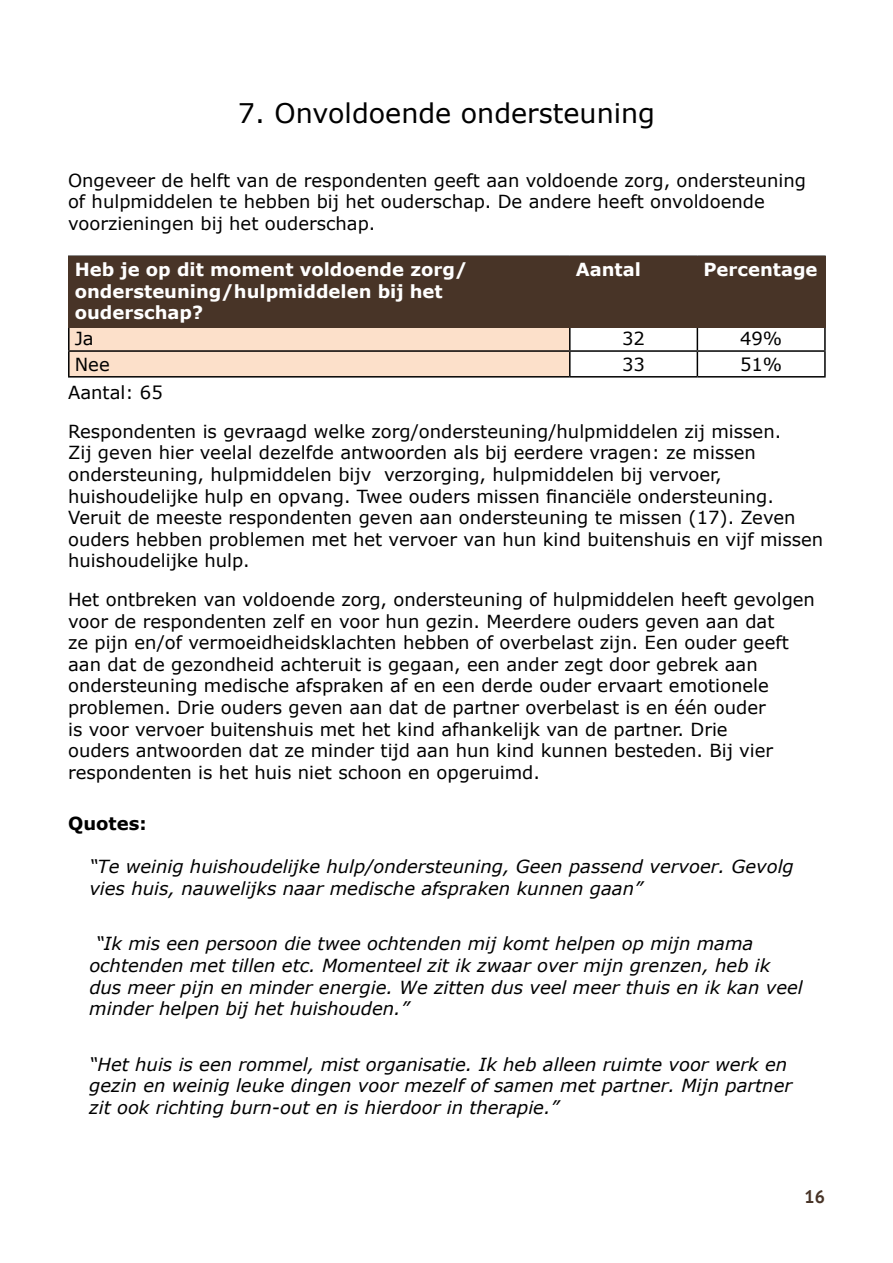
<style>
.page{position:relative;width:893px;height:1263px;background:#fff}
.page>*{position:absolute;margin:0;border:0;box-sizing:border-box;transform-origin:0 0}
.Kop_1{font:27px "Verdana";color:#000}
.Paragraaf{font:18px/21.6px "Verdana";color:#000}
.Citaat{font:italic 18px/21.6px "Verdana";color:#000}
.Tabelkop{font:700 18px/21.6px "Verdana";color:#fff}
.Cel_2{font:18px "Verdana";color:#000}
.t1{font:700 18px "Verdana";color:#000}
.Cel_1{font:18px "Verdana";color:#000}
.t2{font:700 18px "PT Sans";color:#483427}
</style>
<div class="page">
<div style="left:70px;top:327px;width:499px;height:49px;background:#fce0ca"></div>
<hr style="left:697px;top:256px;width:129px;height:1px;background:#000">
<hr style="left:824px;top:257px;width:2px;height:67px;background:#000">
<hr style="left:68px;top:326px;width:2px;height:24px;background:#000">
<hr style="left:569px;top:326px;width:2px;height:24px;background:#000">
<hr style="left:697px;top:324px;width:129px;height:2px;background:#000">
<hr style="left:824px;top:326px;width:2px;height:24px;background:#000">
<hr style="left:68px;top:350px;width:502px;height:2px;background:#000">
<hr style="left:68px;top:352px;width:2px;height:24px;background:#000">
<hr style="left:570px;top:350px;width:127px;height:2px;background:#000">
<hr style="left:569px;top:352px;width:2px;height:24px;background:#000">
<hr style="left:697px;top:350px;width:129px;height:2px;background:#000">
<svg style="left:697px;top:327px;width:1px;height:49px"></svg>
<hr style="left:824px;top:352px;width:2px;height:24px;background:#000">
<hr style="left:68px;top:376px;width:502px;height:2px;background:#000">
<hr style="left:570px;top:376px;width:127px;height:2px;background:#000">
<hr style="left:697px;top:376px;width:129px;height:2px;background:#000">
<div style="left:68px;top:256px;width:502px;height:71px;background:#483427"></div>
<div style="left:569px;top:256px;width:129px;height:71px;background:#483427"></div>
<div style="left:697px;top:256px;width:128px;height:71px;background:#483427"></div>
<h1 class="Kop_1" style="left:238px;top:94px;width:419px">7. Onvoldoende ondersteuning</h1>
<p class="Paragraaf" style="left:68px;top:169px;width:739px">Ongeveer de helft van de respondenten geeft aan voldoende zorg, ondersteuning of hulpmiddelen te hebben bij het ouderschap. De andere heeft onvoldoende voorzieningen bij het ouderschap.</p>
<p class="Tabelkop" style="left:75px;top:258px;width:394px">Heb je op dit moment voldoende zorg/ ondersteuning/hulpmiddelen bij het ouderschap?</p>
<p class="Tabelkop" style="left:576px;top:258px;width:67px">Aantal</p>
<p class="Tabelkop" style="left:703px;top:258px;width:116px">Percentage</p>
<p class="Cel_1" style="left:75px;top:326px;width:21px">Ja</p>
<p class="Cel_2" style="left:622px;top:326px;width:24px">32</p>
<p class="Cel_2" style="left:740px;top:326px;width:44px">49%</p>
<p class="Cel_1" style="left:75px;top:352px;width:36px">Nee</p>
<p class="Cel_2" style="left:622px;top:352px;width:24px">33</p>
<p class="Cel_2" style="left:740px;top:352px;width:44px">51%</p>
<p class="Paragraaf" style="left:68px;top:382px;width:96px">Aantal: 65</p>
<p class="Paragraaf" style="left:68px;top:420px;width:757px">Respondenten is gevraagd welke zorg/ondersteuning/hulpmiddelen zij missen.<br>Zij geven hier veelal dezelfde antwoorden als bij eerdere vragen: ze missen ondersteuning, hulpmiddelen bijv verzorging, hulpmiddelen bij vervoer, huishoudelijke hulp en opvang. Twee ouders missen financiële ondersteuning.<br>Veruit de meeste respondenten geven aan ondersteuning te missen (17). Zeven ouders hebben problemen met het vervoer van hun kind buitenshuis en vijf missen huishoudelijke hulp.</p>
<p class="Paragraaf" style="left:68px;top:588px;width:748px">Het ontbreken van voldoende zorg, ondersteuning of hulpmiddelen heeft gevolgen voor de respondenten zelf en voor hun gezin. Meerdere ouders geven aan dat<br>ze pijn en/of vermoeidheidsklachten hebben of overbelast zijn. Een ouder geeft aan dat de gezondheid achteruit is gegaan, een ander zegt door gebrek aan ondersteuning medische afspraken af en een derde ouder ervaart emotionele problemen. Drie ouders geven aan dat de partner overbelast is en één ouder<br>is voor vervoer buitenshuis met het kind afhankelijk van de partner. Drie<br>ouders antwoorden dat ze minder tijd aan hun kind kunnen besteden. Bij vier respondenten is het huis niet schoon en opgeruimd.</p>
<p class="t1" style="left:68px;top:811px;width:80px">Quotes:</p>
<p class="Citaat" style="left:89px;top:855px;width:706px">“Te weinig huishoudelijke hulp/ondersteuning, Geen passend vervoer. Gevolg vies huis, nauwelijks naar medische afspraken kunnen gaan”</p>
<p class="Citaat" style="left:89px;top:933px;width:715px;text-indent:6px">“Ik mis een persoon die twee ochtenden mij komt helpen op mijn mama ochtenden met tillen etc. Momenteel zit ik zwaar over mijn grenzen, heb ik dus meer pijn en minder energie. We zitten dus veel meer thuis en ik kan veel minder helpen bij het huishouden.”</p>
<p class="Citaat" style="left:89px;top:1053px;width:704px">“Het huis is een rommel, mist organisatie. Ik heb alleen ruimte voor werk en gezin en weinig leuke dingen voor mezelf of samen met partner. Mijn partner zit ook richting burn-out en is hierdoor in therapie.”</p>
<p class="t2" style="left:804px;top:1185px;width:22px">16</p>
</div>
